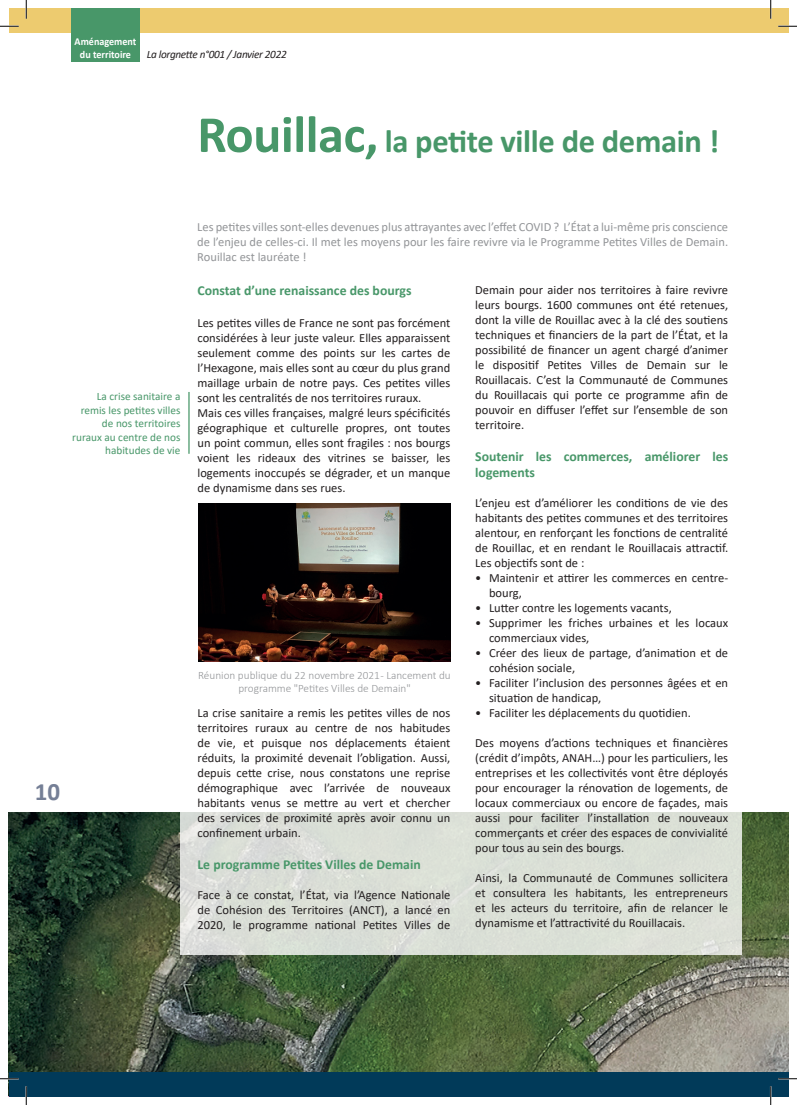
<style>
.page{position:relative;width:797px;height:1105px;background:#fff}
.page>*{position:absolute;margin:0;border:0;box-sizing:border-box;transform-origin:0 0}
.t1{font:700 32.5px "Calibri";letter-spacing:-.01em;color:#489769}
.t2{font:700 25px "Calibri";color:#757f96}
.t3{font:700 13.75px/16.2px "Calibri";color:#489769}
.t4{font:12.5px/15px "Calibri";color:#231f20;text-align:justify}
.t5{font:12.5px/15px "Calibri";color:#939598;text-align:justify}
.t6{font:11.25px/13.5px "Calibri";color:#489769;text-align:right}
.t7{font:300 11.25px/13.5px "Calibri";color:#939598;text-align:center}
.t8{font:italic 11.25px "Calibri";letter-spacing:-.03em;color:#231f20}
.t9{font:700 10.62px/12.8px "Calibri";color:#fff;text-align:center;scale:.95 1}
.s1{font-size:52.5px}
</style>
<div class="page">
<img style="left:9px;top:813px;width:779px;height:259px">
<div style="left:180px;top:812px;width:562px;height:143px;background:#dbdfd7"></div>
<hr style="left:188px;top:392px;width:2px;height:62px;background:#489769">
<img style="left:198px;top:504px;width:253px;height:157px">
<div style="left:9px;top:9px;width:779px;height:24px;background:#edcb6f"></div>
<div style="left:9px;top:1072px;width:779px;height:24px;background:#013a59"></div>
<div style="left:71px;top:9px;width:69px;height:53px;background:#489769"></div>
<svg style="left:0;top:25px;width:19px;height:2px"></svg>
<svg style="left:778px;top:25px;width:19px;height:2px"></svg>
<svg style="left:0;top:1078px;width:19px;height:1px"></svg>
<svg style="left:778px;top:1078px;width:19px;height:1px"></svg>
<svg style="left:25px;top:0;width:2px;height:19px"></svg>
<svg style="left:25px;top:1086px;width:2px;height:19px"></svg>
<svg style="left:770px;top:0;width:1px;height:19px"></svg>
<svg style="left:770px;top:1086px;width:1px;height:19px"></svg>
<p class="t9" style="left:75px;top:35px;width:66px">Aménagement du territoire</p>
<p class="t8" style="left:147px;top:46px;width:141px">La lorgnette n°001 / Janvier 2022</p>
<h1 class="t1" style="left:197px;top:118px;width:523px"><span class="s1">Rouillac,</span> la petite ville de demain !</h1>
<p class="t6" style="left:72px;top:390px;width:110px">La crise sanitaire a remis les petites villes de nos territoires ruraux au centre de nos habitudes de vie</p>
<h2 class="t2" style="left:35px;top:774px;width:27px">10</h2>
<p class="t5" style="left:197px;top:219px;width:532px">Les petites villes sont-elles devenues plus attrayantes avec l’effet COVID ? L’État a lui-même pris conscience de l’enjeu de celles-ci. Il met les moyens pour les faire revivre via le Programme Petites Villes de Demain.<br>Rouillac est lauréate !</p>
<p class="t3" style="left:197px;top:282px;width:215px">Constat d’une renaissance des bourgs</p>
<p class="t4" style="left:197px;top:315px;width:254px;text-align:left">Les petites villes de France ne sont pas forcément considérées à leur juste valeur. Elles apparaissent seulement comme des points sur les cartes de l’Hexagone, mais elles sont au cœur du plus grand maillage urbain de notre pays. Ces petites villes sont les centralités de nos territoires ruraux.<br>Mais ces villes françaises, malgré leurs spécificités géographique et culturelle propres, ont toutes un point commun, elles sont fragiles : nos bourgs voient les rideaux des vitrines se baisser, les logements inoccupés se dégrader, et un manque de dynamisme dans ses rues.</p>
<p class="t7" style="left:198px;top:668px;width:254px">Réunion publique du 22 novembre 2021 - Lancement du programme "Petites Villes de Demain"</p>
<p class="t4" style="left:197px;top:705px;width:254px">La crise sanitaire a remis les petites villes de nos territoires ruraux au centre de nos habitudes de vie, et puisque nos déplacements étaient réduits, la proximité devenait l’obligation. Aussi, depuis cette crise, nous constatons une reprise démographique avec l’arrivée de nouveaux habitants venus se mettre au vert et chercher des services de proximité après avoir connu un confinement urbain.</p>
<p class="t3" style="left:197px;top:856px;width:225px">Le programme Petites Villes de Demain</p>
<p class="t4" style="left:197px;top:887px;width:254px">Face à ce constat, l’État, via l’Agence Nationale de Cohésion des Territoires (ANCT), a lancé en 2020, le programme national Petites Villes de</p>
<p class="t4" style="left:475px;top:282px;width:254px">Demain pour aider nos territoires à faire revivre leurs bourgs. 1600 communes ont été retenues, dont la ville de Rouillac avec à la clé des soutiens techniques et financiers de la part de l’État, et la possibilité de financer un agent chargé d’animer le dispositif Petites Villes de Demain sur le Rouillacais. C’est la Communauté de Communes du Rouillacais qui porte ce programme afin de pouvoir en diffuser l’effet sur l’ensemble de son territoire.</p>
<p class="t3" style="left:475px;top:448px;width:254px">Soutenir les commerces, améliorer les logements</p>
<p class="t4" style="left:475px;top:495px;width:254px">L’enjeu est d’améliorer les conditions de vie des habitants des petites communes et des territoires alentour, en renforçant les fonctions de centralité de Rouillac, et en rendant le Rouillacais attractif.<br>Les objectifs sont de :</p>
<p class="t4" style="left:489px;top:570px;width:241px;text-indent:-14px">• Maintenir et attirer les commerces en centre&shy;bourg,</p>
<p class="t4" style="left:475px;top:600px;width:198px">• Lutter contre les logements vacants,</p>
<p class="t4" style="left:489px;top:615px;width:241px;text-indent:-14px">• Supprimer les friches urbaines et les locaux commerciaux vides,</p>
<p class="t4" style="left:489px;top:645px;width:241px;text-indent:-14px">• Créer des lieux de partage, d’animation et de cohésion sociale,</p>
<p class="t4" style="left:489px;top:675px;width:241px;text-indent:-14px">• Faciliter l’inclusion des personnes âgées et en situation de handicap,</p>
<p class="t4" style="left:475px;top:705px;width:217px">• Faciliter les déplacements du quotidien.</p>
<p class="t4" style="left:475px;top:735px;width:254px">Des moyens d’actions techniques et financières (crédit d’impôts, ANAH…) pour les particuliers, les entreprises et les collectivités vont être déployés pour encourager la rénovation de logements, de locaux commerciaux ou encore de façades, mais aussi pour faciliter l’installation de nouveaux commerçants et créer des espaces de convivialité pour tous au sein des bourgs.</p>
<p class="t4" style="left:475px;top:870px;width:254px">Ainsi, la Communauté de Communes sollicitera et consultera les habitants, les entrepreneurs et les acteurs du territoire, afin de relancer le dynamisme et l’attractivité du Rouillacais.</p>
</div>
